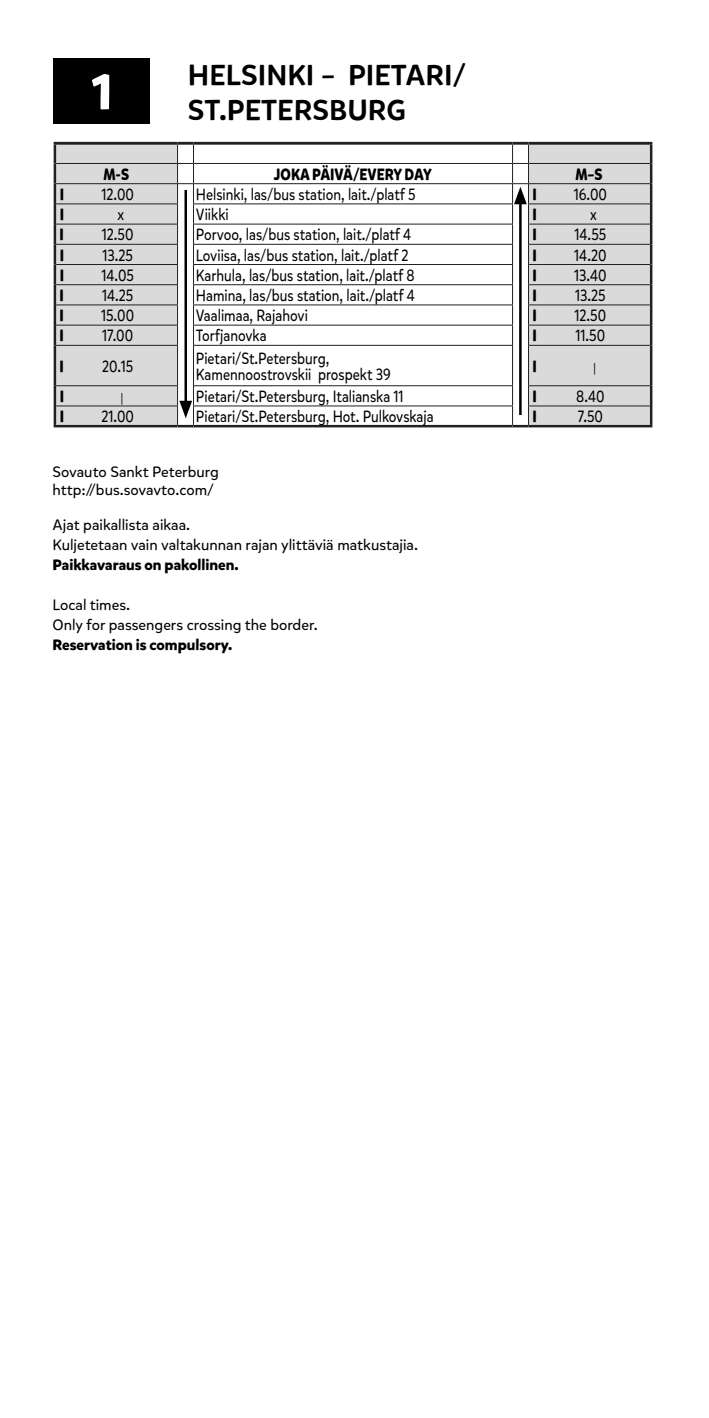
<style>
.page{position:relative;width:709px;height:1418px;background:#fff}
.page>*{position:absolute;margin:0;border:0;box-sizing:border-box;transform-origin:0 0}
.t1{font:700 50px "Mikado";color:#fff}
.t2{font:500 28.75px/34.5px "Mikado";color:#000}
.t3{font:16.25px/16.2px "Mikado";color:#000;scale:.85 1}
.t4{font:700 16.25px "Mikado";color:#000;scale:.85 1}
.t5{font:15px/20px "Mikado";color:#000}
.t6{font:700 15px "Mikado";color:#000}
.t7{font:12.25px "Mikado";color:#000;scale:1.13 1}
</style>
<div class="page">
<div style="left:53px;top:58px;width:97px;height:66px;background:#000"></div>
<svg style="left:56px;top:145px;width:594px;height:280px"></svg>
<hr style="left:54px;top:142px;width:123px;height:3px;background:#231f20">
<hr style="left:177px;top:142px;width:16px;height:3px;background:#231f20">
<hr style="left:193px;top:142px;width:319px;height:3px;background:#231f20">
<hr style="left:512px;top:142px;width:16px;height:3px;background:#231f20">
<hr style="left:528px;top:142px;width:124px;height:3px;background:#231f20">
<hr style="left:54px;top:425px;width:123px;height:2px;background:#231f20">
<hr style="left:193px;top:425px;width:319px;height:2px;background:#231f20">
<hr style="left:528px;top:425px;width:124px;height:2px;background:#231f20">
<svg style="left:54px;top:145px;width:2px;height:18px"></svg>
<hr style="left:54px;top:163px;width:2px;height:21px;background:#231f20">
<hr style="left:54px;top:184px;width:2px;height:20px;background:#231f20">
<hr style="left:54px;top:204px;width:2px;height:20px;background:#231f20">
<hr style="left:54px;top:224px;width:2px;height:20px;background:#231f20">
<hr style="left:54px;top:244px;width:2px;height:20px;background:#231f20">
<hr style="left:54px;top:264px;width:2px;height:21px;background:#231f20">
<hr style="left:54px;top:285px;width:2px;height:20px;background:#231f20">
<hr style="left:54px;top:305px;width:2px;height:20px;background:#231f20">
<hr style="left:54px;top:325px;width:2px;height:20px;background:#231f20">
<hr style="left:54px;top:345px;width:2px;height:41px;background:#231f20">
<hr style="left:54px;top:386px;width:2px;height:20px;background:#231f20">
<svg style="left:54px;top:406px;width:2px;height:19px"></svg>
<svg style="left:650px;top:145px;width:2px;height:18px"></svg>
<hr style="left:650px;top:163px;width:2px;height:21px;background:#231f20">
<hr style="left:650px;top:184px;width:2px;height:20px;background:#231f20">
<hr style="left:650px;top:204px;width:2px;height:20px;background:#231f20">
<hr style="left:650px;top:224px;width:2px;height:20px;background:#231f20">
<hr style="left:650px;top:244px;width:2px;height:20px;background:#231f20">
<hr style="left:650px;top:264px;width:2px;height:21px;background:#231f20">
<hr style="left:650px;top:285px;width:2px;height:20px;background:#231f20">
<hr style="left:650px;top:305px;width:2px;height:20px;background:#231f20">
<hr style="left:650px;top:325px;width:2px;height:20px;background:#231f20">
<hr style="left:650px;top:345px;width:2px;height:41px;background:#231f20">
<hr style="left:650px;top:386px;width:2px;height:20px;background:#231f20">
<svg style="left:650px;top:406px;width:2px;height:19px"></svg>
<hr style="left:56px;top:345px;width:122px;height:1px;background:#231f20">
<hr style="left:193px;top:345px;width:320px;height:1px;background:#231f20">
<hr style="left:528px;top:345px;width:122px;height:1px;background:#231f20">
<hr style="left:56px;top:163px;width:121px;height:1px;background:#231f20">
<hr style="left:193px;top:163px;width:319px;height:1px;background:#231f20">
<hr style="left:528px;top:163px;width:122px;height:1px;background:#231f20">
<hr style="left:56px;top:183px;width:121px;height:1px;background:#231f20">
<svg style="left:177px;top:145px;width:17px;height:200px"></svg>
<hr style="left:193px;top:183px;width:319px;height:1px;background:#231f20">
<hr style="left:528px;top:183px;width:122px;height:1px;background:#231f20">
<hr style="left:56px;top:203px;width:122px;height:1px;background:#231f20">
<hr style="left:193px;top:203px;width:320px;height:1px;background:#231f20">
<hr style="left:528px;top:203px;width:122px;height:1px;background:#231f20">
<hr style="left:56px;top:224px;width:122px;height:1px;background:#231f20">
<hr style="left:193px;top:224px;width:320px;height:1px;background:#231f20">
<hr style="left:528px;top:224px;width:122px;height:1px;background:#231f20">
<hr style="left:56px;top:244px;width:122px;height:1px;background:#231f20">
<hr style="left:193px;top:244px;width:320px;height:1px;background:#231f20">
<hr style="left:528px;top:244px;width:122px;height:1px;background:#231f20">
<hr style="left:56px;top:264px;width:122px;height:1px;background:#231f20">
<hr style="left:193px;top:264px;width:320px;height:1px;background:#231f20">
<hr style="left:528px;top:264px;width:122px;height:1px;background:#231f20">
<hr style="left:56px;top:284px;width:122px;height:1px;background:#231f20">
<hr style="left:193px;top:284px;width:320px;height:1px;background:#231f20">
<hr style="left:528px;top:284px;width:122px;height:1px;background:#231f20">
<hr style="left:56px;top:304px;width:122px;height:1px;background:#231f20">
<hr style="left:193px;top:304px;width:320px;height:1px;background:#231f20">
<hr style="left:528px;top:304px;width:122px;height:1px;background:#231f20">
<hr style="left:56px;top:325px;width:122px;height:1px;background:#231f20">
<hr style="left:193px;top:325px;width:320px;height:1px;background:#231f20">
<hr style="left:528px;top:325px;width:122px;height:1px;background:#231f20">
<hr style="left:177px;top:345px;width:1px;height:40px;background:#231f20">
<hr style="left:193px;top:345px;width:1px;height:40px;background:#231f20">
<hr style="left:512px;top:345px;width:1px;height:40px;background:#231f20">
<hr style="left:528px;top:345px;width:1px;height:40px;background:#231f20">
<svg style="left:512px;top:386px;width:17px;height:41px"></svg>
<hr style="left:56px;top:385px;width:122px;height:1px;background:#231f20">
<hr style="left:193px;top:385px;width:320px;height:1px;background:#231f20">
<hr style="left:528px;top:385px;width:122px;height:1px;background:#231f20">
<hr style="left:56px;top:405px;width:122px;height:1px;background:#231f20">
<hr style="left:193px;top:405px;width:320px;height:1px;background:#231f20">
<hr style="left:528px;top:405px;width:122px;height:1px;background:#231f20">
<hr style="left:184px;top:190px;width:3px;height:214px;background:#000">
<svg style="left:177px;top:386px;width:17px;height:41px"></svg>
<hr style="left:519px;top:200px;width:2px;height:215px;background:#000">
<svg style="left:512px;top:145px;width:17px;height:200px"></svg>
<h1 class="t1" style="left:92px;top:61px;width:22px">1</h1>
<h2 class="t2" style="left:188px;top:59px;width:280px">HELSINKI – PIETARI/<br>ST.PETERSBURG</h2>
<p class="t4" style="left:103px;top:164px;width:32px">M-S</p>
<p class="t4" style="left:274px;top:164px;width:187px">JOKA PÄIVÄ/EVERY DAY</p>
<p class="t4" style="left:575px;top:164px;width:34px">M–S</p>
<p class="t4" style="left:60px;top:184px;width:7px">I</p>
<p class="t3" style="left:101px;top:186px;width:40px">12.00</p>
<p class="t3" style="left:196px;top:186px;width:260px">Helsinki, las/bus station, lait./platf 5</p>
<p class="t4" style="left:532px;top:184px;width:7px">I</p>
<p class="t3" style="left:573px;top:186px;width:41px">16.00</p>
<p class="t4" style="left:60px;top:204px;width:7px">I</p>
<p class="t3" style="left:118px;top:207px;width:9px">x</p>
<p class="t3" style="left:196px;top:207px;width:40px">Viikki</p>
<p class="t4" style="left:532px;top:204px;width:7px">I</p>
<p class="t3" style="left:590px;top:207px;width:9px">x</p>
<p class="t4" style="left:60px;top:224px;width:7px">I</p>
<p class="t3" style="left:102px;top:227px;width:39px">12.50</p>
<p class="t3" style="left:196px;top:227px;width:255px">Porvoo, las/bus station, lait./platf 4</p>
<p class="t4" style="left:532px;top:224px;width:7px">I</p>
<p class="t3" style="left:574px;top:227px;width:39px">14.55</p>
<p class="t4" style="left:60px;top:245px;width:7px">I</p>
<p class="t3" style="left:102px;top:247px;width:37px">13.25</p>
<p class="t3" style="left:196px;top:247px;width:251px">Loviisa, las/bus station, lait./platf 2</p>
<p class="t4" style="left:532px;top:245px;width:7px">I</p>
<p class="t3" style="left:574px;top:247px;width:39px">14.20</p>
<p class="t4" style="left:60px;top:265px;width:7px">I</p>
<p class="t3" style="left:101px;top:267px;width:40px">14.05</p>
<p class="t3" style="left:196px;top:267px;width:259px">Karhula, las/bus station, lait./platf 8</p>
<p class="t4" style="left:532px;top:265px;width:7px">I</p>
<p class="t3" style="left:574px;top:267px;width:40px">13.40</p>
<p class="t4" style="left:60px;top:285px;width:7px">I</p>
<p class="t3" style="left:102px;top:287px;width:38px">14.25</p>
<p class="t3" style="left:196px;top:287px;width:259px">Hamina, las/bus station, lait./platf 4</p>
<p class="t4" style="left:532px;top:285px;width:7px">I</p>
<p class="t3" style="left:575px;top:287px;width:37px">13.25</p>
<p class="t4" style="left:60px;top:305px;width:7px">I</p>
<p class="t3" style="left:101px;top:308px;width:40px">15.00</p>
<p class="t3" style="left:196px;top:308px;width:133px">Vaalimaa, Rajahovi</p>
<p class="t4" style="left:532px;top:305px;width:7px">I</p>
<p class="t3" style="left:574px;top:308px;width:39px">12.50</p>
<p class="t4" style="left:60px;top:325px;width:7px">I</p>
<p class="t3" style="left:102px;top:328px;width:38px">17.00</p>
<p class="t3" style="left:196px;top:328px;width:85px">Torfjanovka</p>
<p class="t4" style="left:532px;top:325px;width:7px">I</p>
<p class="t3" style="left:575px;top:328px;width:36px">11.50</p>
<p class="t4" style="left:60px;top:356px;width:7px">I</p>
<p class="t3" style="left:102px;top:358px;width:38px">20.15</p>
<p class="t3" style="left:196px;top:350px;width:231px">Pietari/St.Petersburg,<br>Kamennoostrovskii prospekt 39</p>
<p class="t4" style="left:532px;top:356px;width:7px">I</p>
<p class="t7" style="left:593px;top:360px;width:4px">|</p>
<p class="t4" style="left:60px;top:386px;width:7px">I</p>
<p class="t7" style="left:120px;top:390px;width:4px">|</p>
<p class="t3" style="left:196px;top:388px;width:246px">Pietari/St.Petersburg, Italianska 11</p>
<p class="t4" style="left:532px;top:386px;width:7px">I</p>
<p class="t3" style="left:576px;top:388px;width:35px">8.40</p>
<p class="t4" style="left:60px;top:406px;width:7px">I</p>
<p class="t3" style="left:101px;top:408px;width:40px">21.00</p>
<p class="t3" style="left:196px;top:408px;width:281px">Pietari/St.Petersburg, Hot. Pulkovskaja</p>
<p class="t4" style="left:532px;top:406px;width:7px">I</p>
<p class="t3" style="left:578px;top:408px;width:31px">7.50</p>
<p class="t5" style="left:53px;top:463px;width:168px;line-height:17.5px">Sovauto Sankt Peterburg http://bus.sovavto.com/</p>
<p class="t5" style="left:53px;top:514px;width:367px">Ajat paikallista aikaa.<br>Kuljetetaan vain valtakunnan rajan ylittäviä matkustajia.</p>
<p class="t6" style="left:53px;top:555px;width:188px">Paikkavaraus on pakollinen.</p>
<p class="t5" style="left:53px;top:594px;width:267px">Local times.<br>Only for passengers crossing the border.</p>
<p class="t6" style="left:53px;top:635px;width:181px">Reservation is compulsory.</p>
</div>
